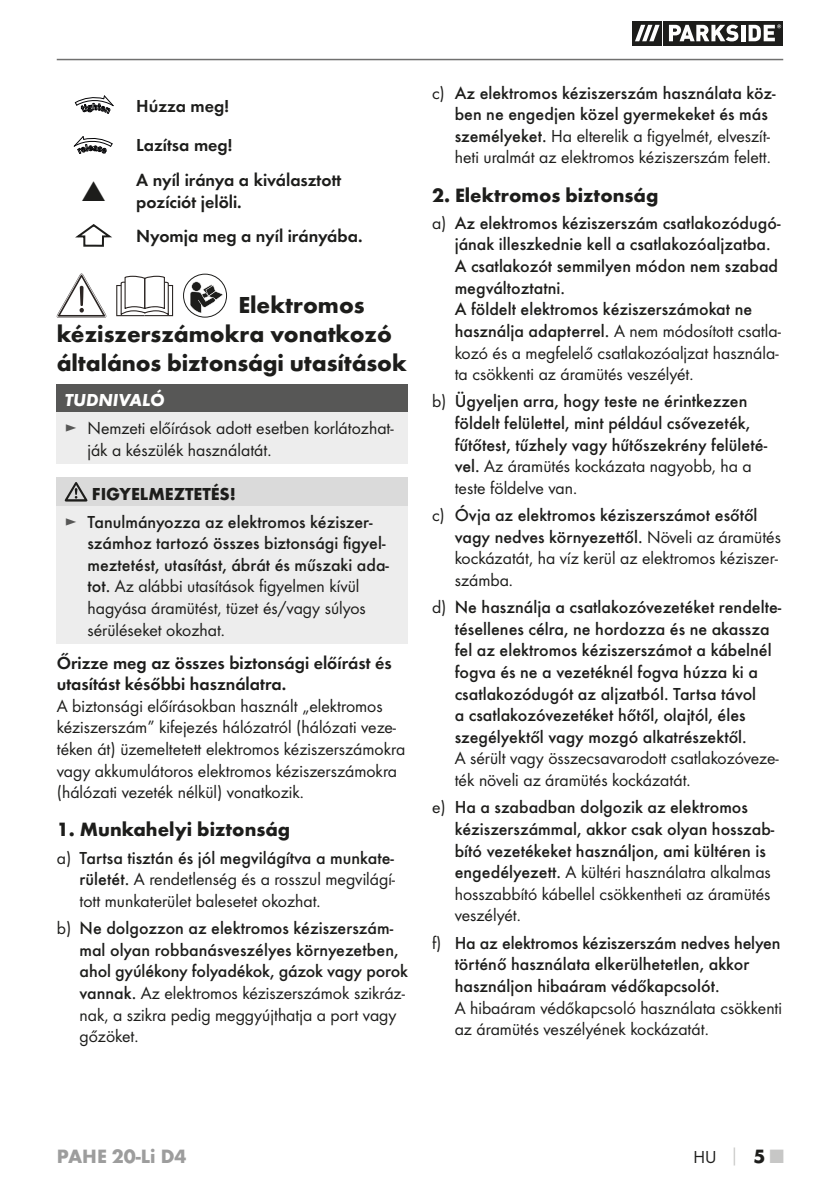
<style>
.page{position:relative;width:840px;height:1191px;background:#fff}
.page>*{position:absolute;margin:0;border:0;box-sizing:border-box;transform-origin:0 0}
.t1{font:700 24px/28.8px "Futura";color:#1d1d1b}
.t2{font:700 20px "Futura";color:#1d1d1b}
.t3{font:700 20px "Futura";color:#9d9d9d}
.t4{font:500 18px/21.6px "Futura";color:#1d1d1b}
.t5{font:18px/21.6px "Futura Boo";color:#1d1d1b}
.t6{font:18px/34.6px "Futura Dem";color:#1d1d1b}
.t7{font:italic 700 18px "Futura";color:#fff}
.s1{color:#575756}
.s2{font-weight:700}
.s3{font-family:"Futura Boo";font-weight:400;color:#575756}
.s4{font-family:"Futura";font-weight:500}
.s5{font-family:"Futura Boo";font-weight:400}
.s6{font-family:"Futura";font-weight:700;color:#c7c7c6}
.s7{font-family:"Futura";font-weight:700;font-size:20px}
.s8{font-family:"Futura";font-weight:700;font-size:20px;color:#c7c7c6}
</style>
<div class="page">
<hr style="left:57px;top:59px;width:725px;height:1px;background:#70706f">
<svg style="left:661px;top:21px;width:1px;height:24px"></svg>
<svg style="left:632px;top:21px;width:29px;height:24px"></svg>
<svg style="left:663px;top:21px;width:119px;height:24px"></svg>
<svg style="left:634px;top:25px;width:25px;height:16px"></svg>
<svg style="left:668px;top:25px;width:70px;height:16px"></svg>
<svg style="left:740px;top:25px;width:4px;height:16px"></svg>
<svg style="left:748px;top:24px;width:32px;height:17px"></svg>
<svg style="left:74px;top:96px;width:39px;height:18px"></svg>
<svg style="left:74px;top:136px;width:39px;height:18px"></svg>
<svg style="left:75px;top:224px;width:37px;height:23px"></svg>
<svg style="left:116px;top:276px;width:57px;height:40px"></svg>
<svg style="left:57px;top:273px;width:49px;height:44px"></svg>
<svg style="left:183px;top:274px;width:43px;height:43px"></svg>
<div style="left:183px;top:274px;width:44px;height:43px;border:1px solid #1d1d1b;border-radius:50%"></div>
<svg style="left:190px;top:281px;width:33px;height:32px"></svg>
<div style="left:57px;top:384px;width:351px;height:29px;background:#575756"></div>
<div style="left:57px;top:413px;width:351px;height:51px;background:#ededed"></div>
<div style="left:57px;top:478px;width:351px;height:28px;background:#dadada"></div>
<div style="left:57px;top:506px;width:351px;height:137px;background:#ededed"></div>
<svg style="left:65px;top:482px;width:22px;height:19px"></svg>
<p class="t6" style="left:136px;top:89px;width:94px">Húzza meg!</p>
<p class="t6" style="left:136px;top:129px;width:206px">Lazítsa meg!<br>A nyíl iránya a kiválasztott</p>
<p class="t6" style="left:136px;top:185px;width:228px">pozíciót jelöli.<br>Nyomja meg a nyíl irányába.</p>
<h1 class="t1" style="left:57px;top:292px;width:351px;text-indent:181px">Elektromos kéziszerszámokra vonatkozó általános biztonsági utasítások</h1>
<p class="t7" style="left:65px;top:394px;width:101px">TUDNIVALÓ</p>
<p class="t5" style="left:87px;top:418px;width:308px;text-indent:-23px"><span class="s1">►</span> Nemzeti előírások adott esetben korlátozhat&shy;ják a készülék használatát.</p>
<p class="t4" style="left:65px;top:481px;width:309px;line-height:27.6px;text-indent:27px"><span class="s2">FIGYELMEZTETÉS!<br></span><span class="s3">►</span> Tanulmányozza az elektromos kéziszer-</p>
<p class="t4" style="left:87px;top:533px;width:303px">számhoz tartozó összes biztonsági figyel&shy;meztetést, utasítást, ábrát és műszaki ada-</p>
<p class="t5" style="left:87px;top:576px;width:280px"><span class="s4">tot.</span> Az alábbi utasítások figyelmen kívül hagyása áramütést, tüzet és/vagy súlyos sérüléseket okozhat.</p>
<p class="t6" style="left:57px;top:652px;width:336px;line-height:21.6px">Őrizze meg az összes biztonsági előírást és utasítást későbbi használatra.</p>
<p class="t5" style="left:57px;top:696px;width:350px">A biztonsági előírásokban használt „elektromos kéziszerszám” kifejezés hálózatról (hálózati veze&shy;téken át) üzemeltetett elektromos kéziszerszámokra vagy akkumulátoros elektromos kéziszerszámokra (hálózati vezeték nélkül) vonatkozik.</p>
<p class="t2" style="left:57px;top:821px;width:235px">1. Munkahelyi biztonság</p>
<p class="t4" style="left:57px;top:847px;width:338px"><span class="s5">a)</span> Tartsa tisztán és jól megvilágítva a munkate-</p>
<p class="t5" style="left:79px;top:869px;width:317px"><span class="s4">rületét.</span> A rendetlenség és a rosszul megvilágí&shy;tott munkaterület balesetet okozhat.</p>
<p class="t4" style="left:79px;top:918px;width:330px;text-indent:-23px"><span class="s5">b)</span> Ne dolgozzon az elektromos kéziszerszám&shy;mal olyan robbanásveszélyes környezetben, ahol gyúlékony folyadékok, gázok vagy porok</p>
<p class="t5" style="left:79px;top:983px;width:327px"><span class="s4">vannak.</span> Az elektromos kéziszerszámok szikráz&shy;nak, a szikra pedig meggyújthatja a port vagy gőzöket.</p>
<p class="t4" style="left:454px;top:83px;width:322px;text-indent:-23px"><span class="s5">c)</span> Az elektromos kéziszerszám használata köz&shy;ben ne engedjen közel gyermekeket és más</p>
<p class="t5" style="left:454px;top:126px;width:317px"><span class="s4">személyeket.</span> Ha elterelik a figyelmét, elveszít&shy;heti uralmát az elektromos kéziszerszám felett.</p>
<p class="t2" style="left:432px;top:186px;width:228px">2. Elektromos biztonság</p>
<p class="t4" style="left:454px;top:213px;width:327px;text-indent:-23px"><span class="s5">a)</span> Az elektromos kéziszerszám csatlakozódugó&shy;jának illeszkednie kell a csatlakozóaljzatba.<br>A csatlakozót semmilyen módon nem szabad megváltoztatni.<br>A földelt elektromos kéziszerszámokat ne</p>
<p class="t5" style="left:454px;top:321px;width:327px"><span class="s4">használja adapterrel.</span> A nem módosított csatla&shy;kozó és a megfelelő csatlakozóaljzat használa&shy;ta csökkenti az áramütés veszélyét.</p>
<p class="t4" style="left:454px;top:391px;width:314px;text-indent:-23px"><span class="s5">b)</span> Ügyeljen arra, hogy teste ne érintkezzen földelt felülettel, mint például csővezeték, fűtőtest, tűzhely vagy hűtőszekrény felületé-</p>
<p class="t5" style="left:454px;top:456px;width:298px"><span class="s4">vel.</span> Az áramütés kockázata nagyobb, ha a teste földelve van.</p>
<p class="t4" style="left:454px;top:505px;width:328px;text-indent:-23px"><span class="s5">c)</span> Óvja az elektromos kéziszerszámot esőtől vagy nedves környezettől. <span class="s5">Növeli az áramütés</span></p>
<p class="t5" style="left:454px;top:548px;width:324px">kockázatát, ha víz kerül az elektromos kéziszer&shy;számba.</p>
<p class="t4" style="left:454px;top:597px;width:328px;text-indent:-23px"><span class="s5">d)</span> Ne használja a csatlakozóvezetéket rendelte&shy;tésellenes célra, ne hordozza és ne akassza fel az elektromos kéziszerszámot a kábelnél fogva és ne a vezetéknél fogva húzza ki a csatlakozódugót az aljzatból. Tartsa távol<br>a csatlakozóvezetéket hőtől, olajtól, éles szegélyektől vagy mozgó alkatrészektől.</p>
<p class="t5" style="left:454px;top:748px;width:325px">A sérült vagy összecsavarodott csatlakozóveze&shy;ték növeli az áramütés kockázatát.</p>
<p class="t4" style="left:454px;top:797px;width:321px;text-indent:-23px"><span class="s5">e)</span> Ha a szabadban dolgozik az elektromos kéziszerszámmal, akkor csak olyan hosszab&shy;bító vezetékeket használjon, ami kültéren is</p>
<p class="t5" style="left:454px;top:862px;width:317px;text-align:justify"><span class="s4">engedélyezett.</span> A kültéri használatra alkalmas hosszabbító kábellel csökkentheti az áramütés veszélyét.</p>
<p class="t4" style="left:454px;top:932px;width:327px;text-indent:-23px"><span class="s5">f)</span> Ha az elektromos kéziszerszám nedves helyen történő használata elkerülhetetlen, akkor használjon hibaáram védőkapcsolót.</p>
<p class="t5" style="left:454px;top:997px;width:329px">A hibaáram védőkapcsoló használata csökkenti az áramütés veszélyének kockázatát.</p>
<p class="t3" style="left:57px;top:1147px;width:131px">PAHE 20-Li D4</p>
<p class="t5" style="left:693px;top:1146px;width:91px">HU <span class="s6">│</span> <span class="s7">5</span> <span class="s8">■</span></p>
</div>
